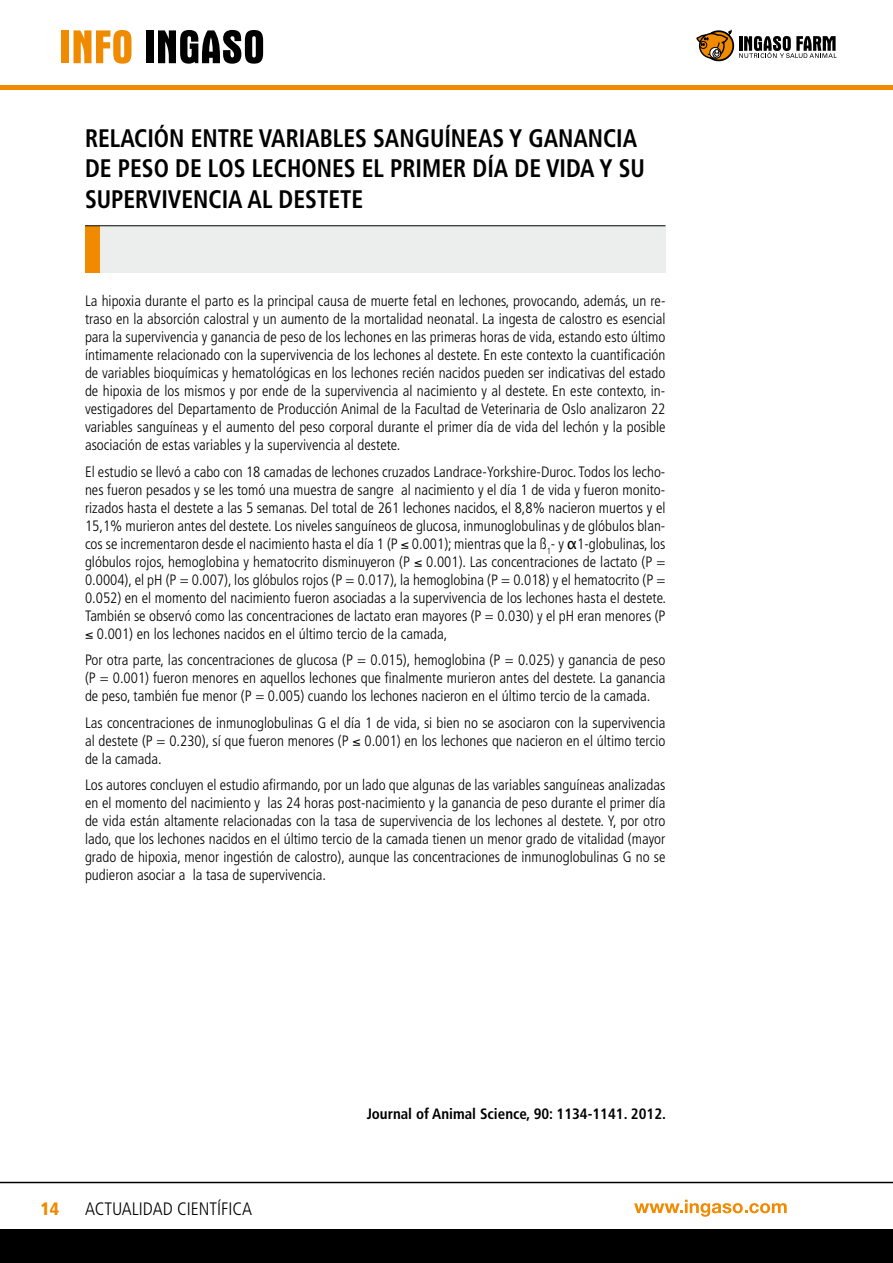
<style>
.page{position:relative;width:893px;height:1263px;background:#fff}
.page>*{position:absolute;margin:0;border:0;box-sizing:border-box;transform-origin:0 0}
.t1{font:700 condensed 25.35px/30.5px "Frutiger";color:#000;scale:.93 1}
.t2{font:300 condensed 18px "Frutiger";color:#000}
.t3{font:900 condensed 18px "Frutiger";color:#f08a00}
.t4{font:300 condensed 15px/18px "Frutiger";color:#000;text-align:justify}
.t5{font:700 condensed 15px "Frutiger";color:#000}
.s1{font-family:"Lucida Grande";font-weight:400;font-stretch:normal}
</style>
<div class="page">
<hr style="left:0;top:85px;width:893px;height:4px;background:#f08a00">
<svg style="left:697px;top:30px;width:140px;height:32px"></svg>
<div style="left:62px;top:30px;width:7px;height:33px;background:#f08a00"></div>
<svg style="left:74px;top:30px;width:57px;height:34px"></svg>
<div style="left:146px;top:30px;width:7px;height:33px;background:#000"></div>
<svg style="left:158px;top:30px;width:105px;height:34px"></svg>
<div style="left:0;top:1229px;width:893px;height:34px;background:#000"></div>
<hr style="left:0;top:1182px;width:893px;height:1px;background:#000">
<svg style="left:634px;top:1200px;width:153px;height:17px"></svg>
<div style="left:85px;top:226px;width:580px;height:47px;background:#eceded"></div>
<div style="left:85px;top:226px;width:15px;height:47px;background:#f08a00"></div>
<hr style="left:85px;top:225px;width:580px;height:1px;background:#000">
<h1 class="t1" style="left:85px;top:123px;width:603px">RELACIÓN ENTRE VARIABLES SANGUÍNEAS Y GANANCIA<br>DE PESO DE LOS LECHONES EL PRIMER DÍA DE VIDA Y SU<br>SUPERVIVENCIA AL DESTETE</h1>
<p class="t4" style="left:85px;top:292px;width:582px">La hipoxia durante el parto es la principal causa de muerte fetal en lechones, provocando, además, un re&shy;traso en la absorción calostral y un aumento de la mortalidad neonatal. La ingesta de calostro es esencial para la supervivencia y ganancia de peso de los lechones en las primeras horas de vida, estando esto último íntimamente relacionado con la supervivencia de los lechones al destete. En este contexto la cuantificación de variables bioquímicas y hematológicas en los lechones recién nacidos pueden ser indicativas del estado de hipoxia de los mismos y por ende de la supervivencia al nacimiento y al destete. En este contexto, in&shy;vestigadores del Departamento de Producción Animal de la Facultad de Veterinaria de Oslo analizaron 22 variables sanguíneas y el aumento del peso corporal durante el primer día de vida del lechón y la posible asociación de estas variables y la supervivencia al destete.</p>
<p class="t4" style="left:85px;top:463px;width:583px">El estudio se llevó a cabo con 18 camadas de lechones cruzados Landrace-Yorkshire-Duroc. Todos los lecho&shy;nes fueron pesados y se les tomó una muestra de sangre al nacimiento y el día 1 de vida y fueron monito&shy;rizados hasta el destete a las 5 semanas. Del total de 261 lechones nacidos, el 8,8% nacieron muertos y el 15,1% murieron antes del destete. Los niveles sanguíneos de glucosa, inmunoglobulinas y de glóbulos blan&shy;cos se incrementaron desde el nacimiento hasta el día 1 (P ≤ 0.001); mientras que la ß<sub>1</sub>- y <span class="s1">α</span>1-globulinas, los glóbulos rojos, hemoglobina y hematocrito disminuyeron (P ≤ 0.001). Las concentraciones de lactato (P = 0.0004), el pH (P = 0.007), los glóbulos rojos (P = 0.017), la hemoglobina (P = 0.018) y el hematocrito (P = 0.052) en el momento del nacimiento fueron asociadas a la supervivencia de los lechones hasta el destete.<br>También se observó como las concentraciones de lactato eran mayores (P = 0.030) y el pH eran menores (P ≤ 0.001) en los lechones nacidos en el último tercio de la camada,</p>
<p class="t4" style="left:85px;top:651px;width:582px">Por otra parte, las concentraciones de glucosa (P = 0.015), hemoglobina (P = 0.025) y ganancia de peso (P = 0.001) fueron menores en aquellos lechones que finalmente murieron antes del destete. La ganancia de peso, también fue menor (P = 0.005) cuando los lechones nacieron en el último tercio de la camada.</p>
<p class="t4" style="left:85px;top:714px;width:582px">Las concentraciones de inmunoglobulinas G el día 1 de vida, si bien no se asociaron con la supervivencia al destete (P = 0.230), sí que fueron menores (P ≤ 0.001) en los lechones que nacieron en el último tercio de la camada.</p>
<p class="t4" style="left:85px;top:776px;width:582px">Los autores concluyen el estudio afirmando, por un lado que algunas de las variables sanguíneas analizadas en el momento del nacimiento y las 24 horas post-nacimiento y la ganancia de peso durante el primer día de vida están altamente relacionadas con la tasa de supervivencia de los lechones al destete. Y, por otro lado, que los lechones nacidos en el último tercio de la camada tienen un menor grado de vitalidad (mayor grado de hipoxia, menor ingestión de calostro), aunque las concentraciones de inmunoglobulinas G no se pudieron asociar a la tasa de supervivencia.</p>
<p class="t3" style="left:40px;top:1198px;width:20px">14</p>
<p class="t2" style="left:85px;top:1199px;width:169px">ACTUALIDAD CIENTÍFICA</p>
<p class="t5" style="left:367px;top:1104px;width:301px">Journal of Animal Science, 90: 1134-1141. 2012.</p>
</div>
